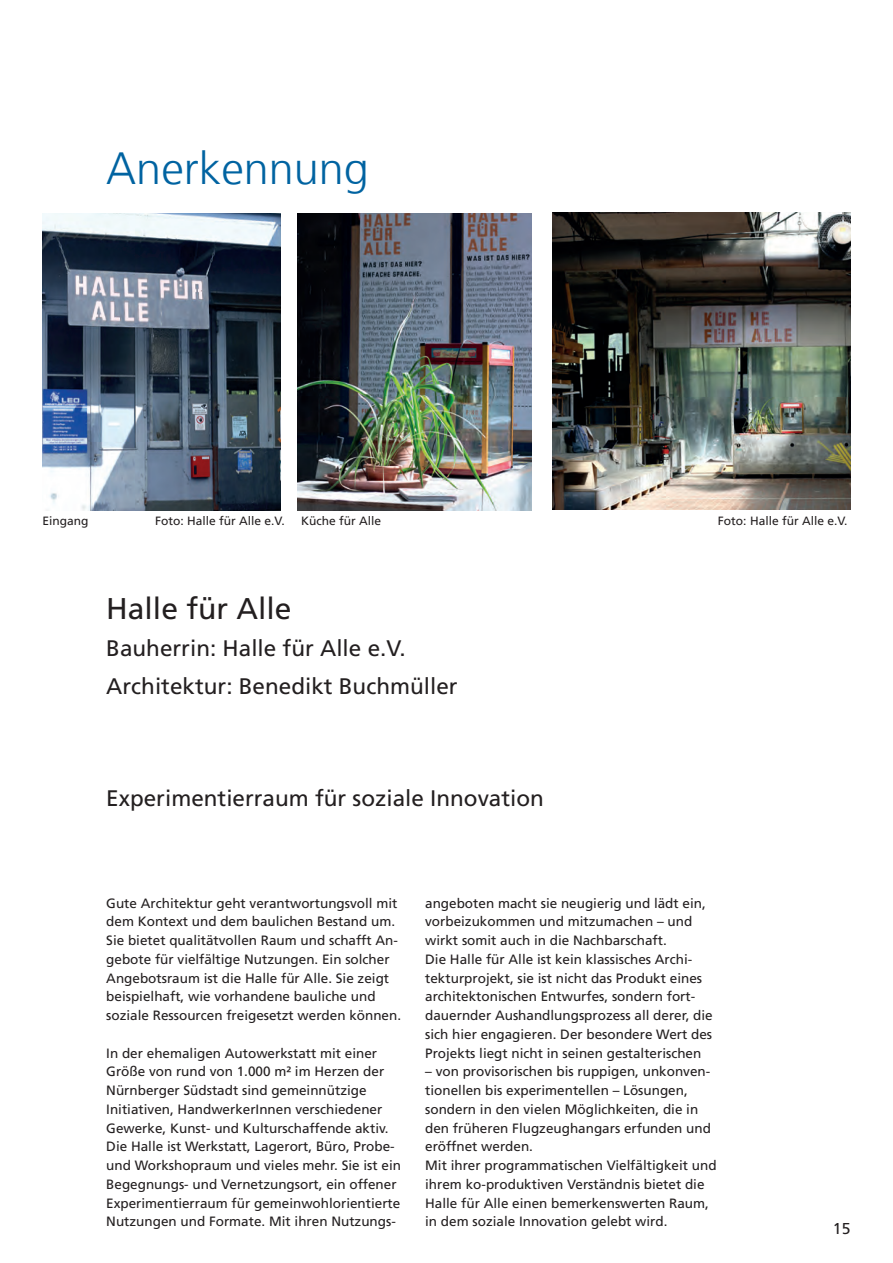
<style>
.page{position:relative;width:893px;height:1263px;background:#fff}
.page>*{position:absolute;margin:0;border:0;box-sizing:border-box;transform-origin:0 0}
.t1{font:300 45px "Frutiger LT Com";color:#0063a1}
.t2{font:30px "Frutiger LT Com";color:#231f20}
.t3{font:22.5px/37.5px "Frutiger LT Com";color:#231f20}
.t4{font:15.75px "Frutiger LT Com";color:#231f20}
.t5{font:13.5px/18.8px "Frutiger LT Com";color:#231f20}
.t6{font:12px "Frutiger LT Com";color:#231f20}
</style>
<div class="page">
<img style="left:43px;top:214px;width:238px;height:296px">
<img style="left:298px;top:214px;width:233px;height:296px">
<img style="left:553px;top:213px;width:297px;height:296px">
<h1 class="t1" style="left:106px;top:142px;width:264px">Anerkennung</h1>
<p class="t6" style="left:43px;top:514px;width:48px">Eingang</p>
<p class="t6" style="left:155px;top:514px;width:131px">Foto: Halle für Alle e.V.</p>
<p class="t6" style="left:301px;top:514px;width:82px">Küche für Alle</p>
<p class="t6" style="left:718px;top:514px;width:131px">Foto: Halle für Alle e.V.</p>
<h2 class="t2" style="left:106px;top:591px;width:187px">Halle für Alle</h2>
<h3 class="t3" style="left:106px;top:630px;width:353px">Bauherrin: Halle für Alle e.V.<br>Architektur: Benedikt Buchmüller</h3>
<h3 class="t3" style="left:106px;top:780px;width:439px">Experimentierraum für soziale Innovation</h3>
<p class="t5" style="left:106px;top:894px;width:296px">Gute Architektur geht verantwortungsvoll mit dem Kontext und dem baulichen Bestand um.<br>Sie bietet qualitätvollen Raum und schafft An&shy;gebote für vielfältige Nutzungen. Ein solcher Angebotsraum ist die Halle für Alle. Sie zeigt beispielhaft, wie vorhandene bauliche und soziale Ressourcen freigesetzt werden können.</p>
<p class="t5" style="left:106px;top:1044px;width:296px">In der ehemaligen Autowerkstatt mit einer Größe von rund von 1.000 m² im Herzen der Nürnberger Südstadt sind gemeinnützige Initiativen, HandwerkerInnen verschiedener Gewerke, Kunst- und Kulturschaffende aktiv.<br>Die Halle ist Werkstatt, Lagerort, Büro, Probe&shy;und Workshopraum und vieles mehr. Sie ist ein Begegnungs- und Vernetzungsort, ein offener Experimentierraum für gemeinwohlorientierte Nutzungen und Formate. Mit ihren Nutzungs-</p>
<p class="t5" style="left:425px;top:894px;width:289px">angeboten macht sie neugierig und lädt ein, vorbeizukommen und mitzumachen – und wirkt somit auch in die Nachbarschaft.<br>Die Halle für Alle ist kein klassisches Archi&shy;tekturprojekt, sie ist nicht das Produkt eines architektonischen Entwurfes, sondern fort&shy;dauernder Aushandlungsprozess all derer, die sich hier engagieren. Der besondere Wert des Projekts liegt nicht in seinen gestalterischen</p>
<p class="t5" style="left:425px;top:1062px;width:293px">– von provisorischen bis ruppigen, unkonven&shy;tionellen bis experimentellen – Lösungen, sondern in den vielen Möglichkeiten, die in den früheren Flugzeughangars erfunden und eröffnet werden.<br>Mit ihrer programmatischen Vielfältigkeit und ihrem ko-produktiven Verständnis bietet die Halle für Alle einen bemerkenswerten Raum, in dem soziale Innovation gelebt wird.</p>
<p class="t4" style="left:833px;top:1219px;width:19px">15</p>
</div>
